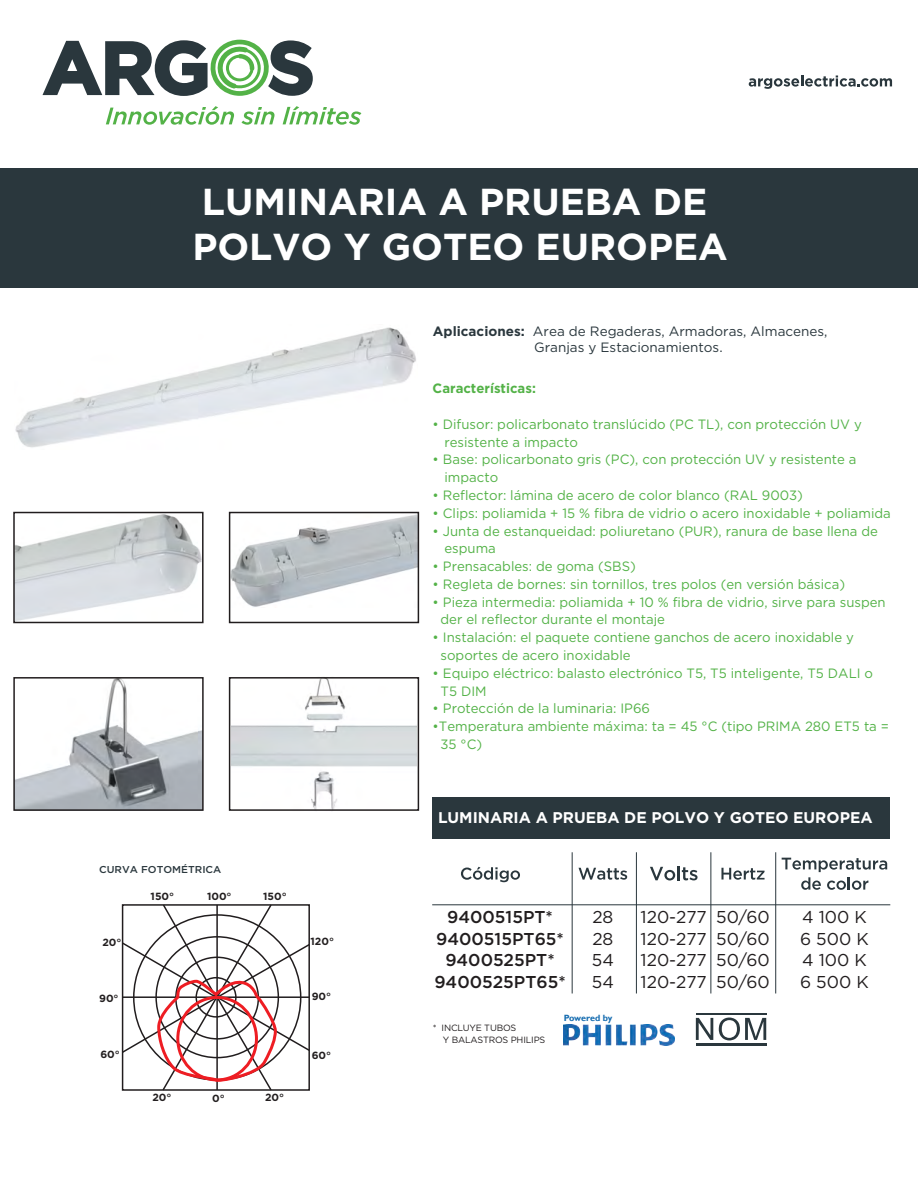
<style>
.page{position:relative;width:918px;height:1188px;background:#fff}
.page>*{position:absolute;margin:0;border:0;box-sizing:border-box;transform-origin:0 0}
.t1{font:700 37.5px/45px "Gotham";color:#fff}
.t2{font:17.1px/21.5px "Gotham";color:#211d1e;text-align:justify}
.t3{font:500 17.1px/21.5px "Gotham";color:#211d1e;text-align:center}
.t4{font:700 15.45px "Gotham";color:#fff}
.t5{font:13.5px/17.9px "Gotham";color:#53b247}
.t6{font:13.5px/16.2px "Gotham";color:#2a373d;text-align:center}
.t7{font:700 13.5px "Gotham";color:#53b247}
.t8{font:700 10.35px "Gotham";color:#231f20}
.t9{font:500 10.05px "Gotham";color:#2b383e;scale:1.04 1}
.t10{font:9px/11.6px "Gotham";letter-spacing:-.02em;color:#211d1e}
.t11{font:700 9px "Gill Sans";letter-spacing:-.02em;color:#156cb0}
.s1{font-weight:700}
</style>
<div class="page">
<div style="left:0;top:168px;width:918px;height:120px;background:#2a373d"></div>
<svg style="left:749px;top:76px;width:143px;height:13px"></svg>
<svg style="left:106px;top:106px;width:128px;height:19px"></svg>
<svg style="left:241px;top:107px;width:34px;height:18px"></svg>
<svg style="left:283px;top:106px;width:78px;height:19px"></svg>
<svg style="left:43px;top:40px;width:270px;height:56px"></svg>
<img style="left:15px;top:327px;width:401px;height:121px">
<div style="left:432px;top:797px;width:458px;height:42px;background:#2a373d"></div>
<svg style="left:461px;top:867px;width:59px;height:15px"></svg>
<svg style="left:579px;top:868px;width:48px;height:12px"></svg>
<svg style="left:650px;top:867px;width:25px;height:13px"></svg>
<hr style="left:677px;top:866px;width:3px;height:14px;background:#2a373d">
<svg style="left:682px;top:867px;width:16px;height:13px"></svg>
<svg style="left:721px;top:868px;width:44px;height:12px"></svg>
<svg style="left:782px;top:858px;width:105px;height:32px"></svg>
<hr style="left:572px;top:852px;width:1px;height:141px;background:#2a373d">
<hr style="left:636px;top:852px;width:1px;height:141px;background:#2a373d">
<hr style="left:711px;top:852px;width:1px;height:141px;background:#2a373d">
<hr style="left:775px;top:852px;width:1px;height:141px;background:#2a373d">
<hr style="left:432px;top:904px;width:458px;height:1px;background:#2a373d">
<svg style="left:696px;top:1018px;width:17px;height:22px"></svg>
<svg style="left:719px;top:1018px;width:47px;height:22px"></svg>
<hr style="left:696px;top:1043px;width:70px;height:2px;background:#2a373d">
<hr style="left:696px;top:1013px;width:70px;height:2px;background:#2a373d">
<img style="left:564px;top:1025px;width:110px;height:20px">
<img style="left:232px;top:515px;width:184px;height:92px">
<img style="left:16px;top:515px;width:185px;height:105px">
<img style="left:232px;top:680px;width:184px;height:128px">
<img style="left:16px;top:680px;width:185px;height:128px">
<div style="left:13px;top:512px;width:191px;height:111px;border:2px solid #211d1e"></div>
<div style="left:13px;top:677px;width:191px;height:134px;border:2px solid #211d1e"></div>
<div style="left:229px;top:677px;width:190px;height:134px;border:2px solid #211d1e"></div>
<div style="left:229px;top:512px;width:190px;height:111px;border:2px solid #211d1e"></div>
<svg style="left:121px;top:904px;width:189px;height:187px"></svg>
<h1 class="t1" style="left:192px;top:179px;width:537px">LUMINARIA A PRUEBA DE<br>POLVO Y GOTEO EUROPEA</h1>
<p class="t6" style="left:433px;top:323px;width:396px"><span class="s1">Aplicaciones:</span> Area de Regaderas, Armadoras, Almacenes,<br>Granjas y Estacionamientos.</p>
<p class="t7" style="left:433px;top:379px;width:105px">Características:</p>
<p class="t5" style="left:444px;top:415px;width:419px;text-indent:-12px">• Difusor: policarbonato translúcido (PC TL), con protección UV y resistente a impacto</p>
<p class="t5" style="left:444px;top:450px;width:414px;text-indent:-12px">• Base: policarbonato gris (PC), con protección UV y resistente a impacto</p>
<p class="t5" style="left:433px;top:486px;width:372px">• Reflector: lámina de acero de color blanco (RAL 9003)</p>
<p class="t5" style="left:433px;top:504px;width:460px">• Clips: poliamida + 15 % fibra de vidrio o acero inoxidable + poliamida</p>
<p class="t5" style="left:444px;top:522px;width:435px;text-indent:-12px">• Junta de estanqueidad: poliuretano (PUR), ranura de base llena de espuma</p>
<p class="t5" style="left:433px;top:557px;width:205px">• Prensacables: de goma (SBS)</p>
<p class="t5" style="left:433px;top:575px;width:414px">• Regleta de bornes: sin tornillos, tres polos (en versión básica)</p>
<p class="t5" style="left:441px;top:593px;width:447px;text-indent:-8px">• Pieza intermedia: poliamida + 10 % fibra de vidrio, sirve para suspen der el reflector durante el montaje</p>
<p class="t5" style="left:441px;top:628px;width:415px;text-indent:-8px">• Instalación: el paquete contiene ganchos de acero inoxidable y soportes de acero inoxidable</p>
<p class="t5" style="left:441px;top:664px;width:434px;text-indent:-8px">• Equipo eléctrico: balasto electrónico T5, T5 inteligente, T5 DALI o<br>T5 DIM</p>
<p class="t5" style="left:433px;top:699px;width:219px">• Protección de la luminaria: IP66</p>
<p class="t5" style="left:441px;top:717px;width:450px;text-indent:-8px">•Temperatura ambiente máxima: ta = 45 °C (tipo PRIMA 280 ET5 ta =<br>35 °C)</p>
<p class="t9" style="left:99px;top:862px;width:119px">CURVA FOTOMÉTRICA</p>
<p class="t8" style="left:151px;top:889px;width:25px">150°</p>
<p class="t8" style="left:207px;top:889px;width:26px">100°</p>
<p class="t8" style="left:102px;top:936px;width:21px">20°</p>
<p class="t8" style="left:99px;top:991px;width:21px">90°</p>
<p class="t8" style="left:263px;top:889px;width:25px">150°</p>
<p class="t8" style="left:311px;top:934px;width:25px">120°</p>
<p class="t8" style="left:312px;top:990px;width:21px">90°</p>
<p class="t8" style="left:100px;top:1047px;width:21px">60°</p>
<p class="t8" style="left:312px;top:1048px;width:21px">60°</p>
<p class="t8" style="left:212px;top:1091px;width:14px">0°</p>
<p class="t8" style="left:152px;top:1090px;width:21px">20°</p>
<p class="t8" style="left:265px;top:1090px;width:21px">20°</p>
<p class="t4" style="left:438px;top:807px;width:436px">LUMINARIA A PRUEBA DE POLVO Y GOTEO EUROPEA</p>
<p class="t2" style="left:716px;top:906px;width:55px">50/60<br>50/60<br>50/60<br>50/60</p>
<p class="t3" style="left:434px;top:906px;width:133px">9400515PT*<br>9400515PT65*<br>9400525PT*<br>9400525PT65*</p>
<p class="t2" style="left:592px;top:906px;width:24px">28<br>28<br>54<br>54</p>
<p class="t2" style="left:800px;top:906px;width:70px">4 100 K 6 500 K 4 100 K 6 500 K</p>
<p class="t2" style="left:641px;top:906px;width:68px">120-277<br>120-277<br>120-277<br>120-277</p>
<p class="t10" style="left:443px;top:1022px;width:104px;text-indent:-10px">* INCLUYE TUBOS<br>Y BALASTROS PHILIPS</p>
<p class="t11" style="left:564px;top:1012px;width:50px">Powered by</p>
</div>
